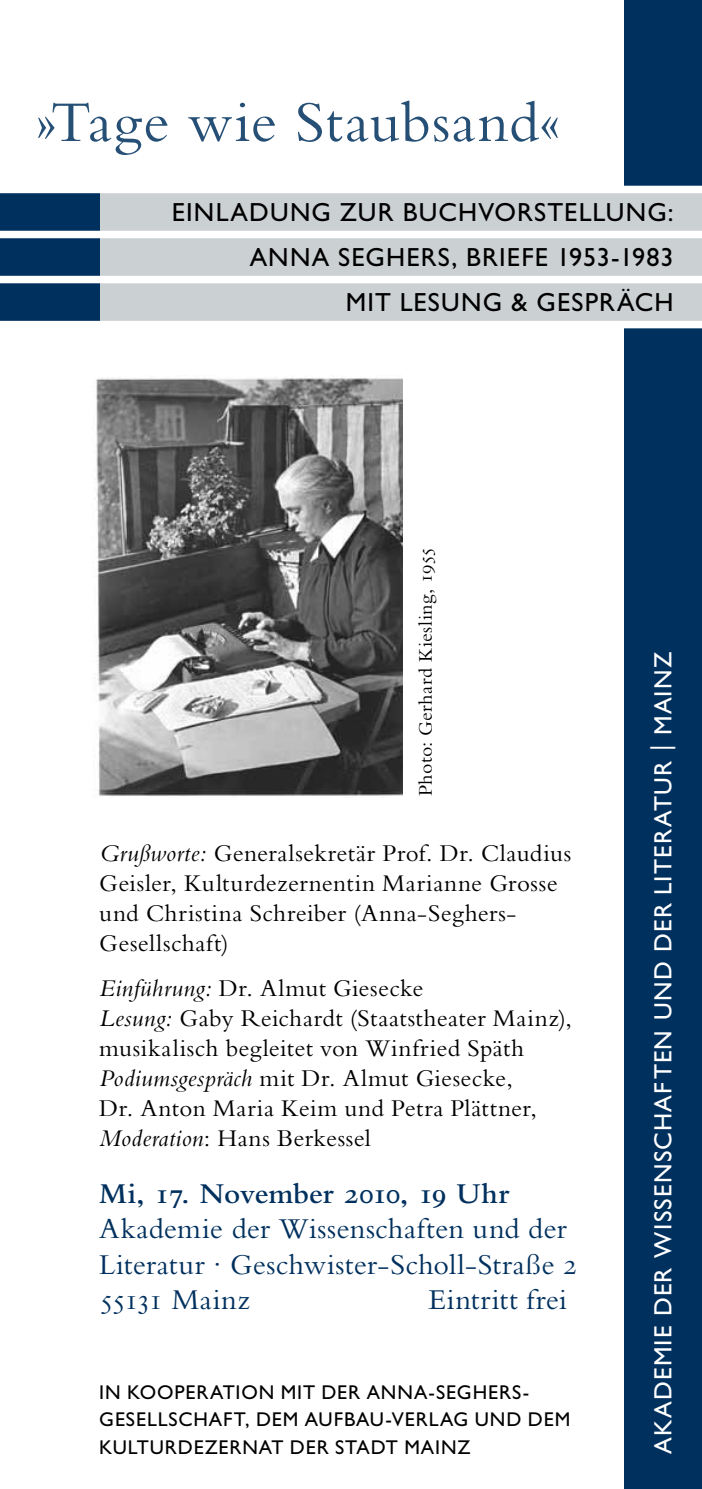
<style>
.page{position:relative;width:702px;height:1489px;background:#fff}
.page>*{position:absolute;margin:0;border:0;box-sizing:border-box;transform-origin:0 0}
.t1{font:60px "Bembo Std";letter-spacing:.02em;color:#264f76}
.t2{font:30px/35.5px "Bembo Std";letter-spacing:.01em;color:#00305e}
.t3{font:600 30px "Bembo Std";letter-spacing:-.005em;color:#00305e}
.t4{font:26.25px/45px "Gill Sans Std";letter-spacing:.045em;color:#000;text-align:right}
.t5{font:25px/30px "Bembo Std";letter-spacing:.02em;color:#000}
.t6{font:25px "Gill Sans Std";letter-spacing:.05em;color:#fff}
.t7{font:20px/27.5px "Gill Sans Std";letter-spacing:.045em;color:#000}
.t8{font:20px "Bembo Std";letter-spacing:.02em;color:#000}
.s1{font-style:italic}
</style>
<div class="page">
<div style="left:624px;top:0;width:78px;height:1488px;background:#00305e"></div>
<div style="left:99px;top:193px;width:603px;height:128px;background:#cbd0d3"></div>
<div style="left:0;top:193px;width:99px;height:128px;background:#00305e"></div>
<div style="left:0;top:276px;width:702px;height:7px;background:#fff"></div>
<div style="left:0;top:231px;width:702px;height:7px;background:#fff"></div>
<div style="left:0;top:186px;width:702px;height:7px;background:#fff"></div>
<div style="left:0;top:321px;width:702px;height:7px;background:#fff"></div>
<img style="left:95px;top:377px;width:308px;height:419px">
<h1 class="t1" style="left:35px;top:87px;width:526px">»Tage wie Staubsand«</h1>
<p class="t4" style="left:172px;top:190px;width:503px">EINLADUNG ZUR BUCHVORSTELLUNG:<br>ANNA SEGHERS, BRIEFE 1953-1983<br>MIT LESUNG &amp; GESPRÄCH</p>
<p class="t8" style="left:414px;top:796px;width:250px;rotate:-90deg">Photo: Gerhard Kiesling, 1955</p>
<p class="t5" style="left:99px;top:837px;width:473px"><span class="s1">Grußworte:</span> Generalsekretär Prof. Dr. Claudius Geisler, Kulturdezernentin Marianne Grosse und Christina Schreiber (Anna-Seghers-Gesellschaft)</p>
<p class="t5" style="left:99px;top:972px;width:474px"><span class="s1">Einführung:</span> Dr. Almut Giesecke<br><span class="s1">Lesung:</span> Gaby Reichardt (Staatstheater Mainz), musikalisch begleitet von Winfried Späth <span class="s1">Podiumsgespräch</span> mit Dr. Almut Giesecke,<br>Dr. Anton Maria Keim und Petra Plättner, <span class="s1">Moderation</span>: Hans Berkessel</p>
<p class="t3" style="left:99px;top:1176px;width:411px">Mi, 17. November 2010, 19 Uhr</p>
<p class="t2" style="left:99px;top:1210px;width:479px">Akademie der Wissenschaften und der<br>Literatur · Geschwister-Scholl-Straße 2<br>55131 Mainz</p>
<p class="t2" style="left:428px;top:1281px;width:140px">Eintritt frei</p>
<p class="t7" style="left:99px;top:1377px;width:472px">IN KOOPERATION MIT DER ANNA-SEGHERS-<br>GESELLSCHAFT, DEM AUFBAU-VERLAG UND DEM<br>KULTURDEZERNAT DER STADT MAINZ</p>
<p class="t6" style="left:648px;top:1453px;width:803px;rotate:-90deg">AKADEMIE DER WISSENSCHAFTEN UND DER LITERATUR | MAINZ</p>
</div>
